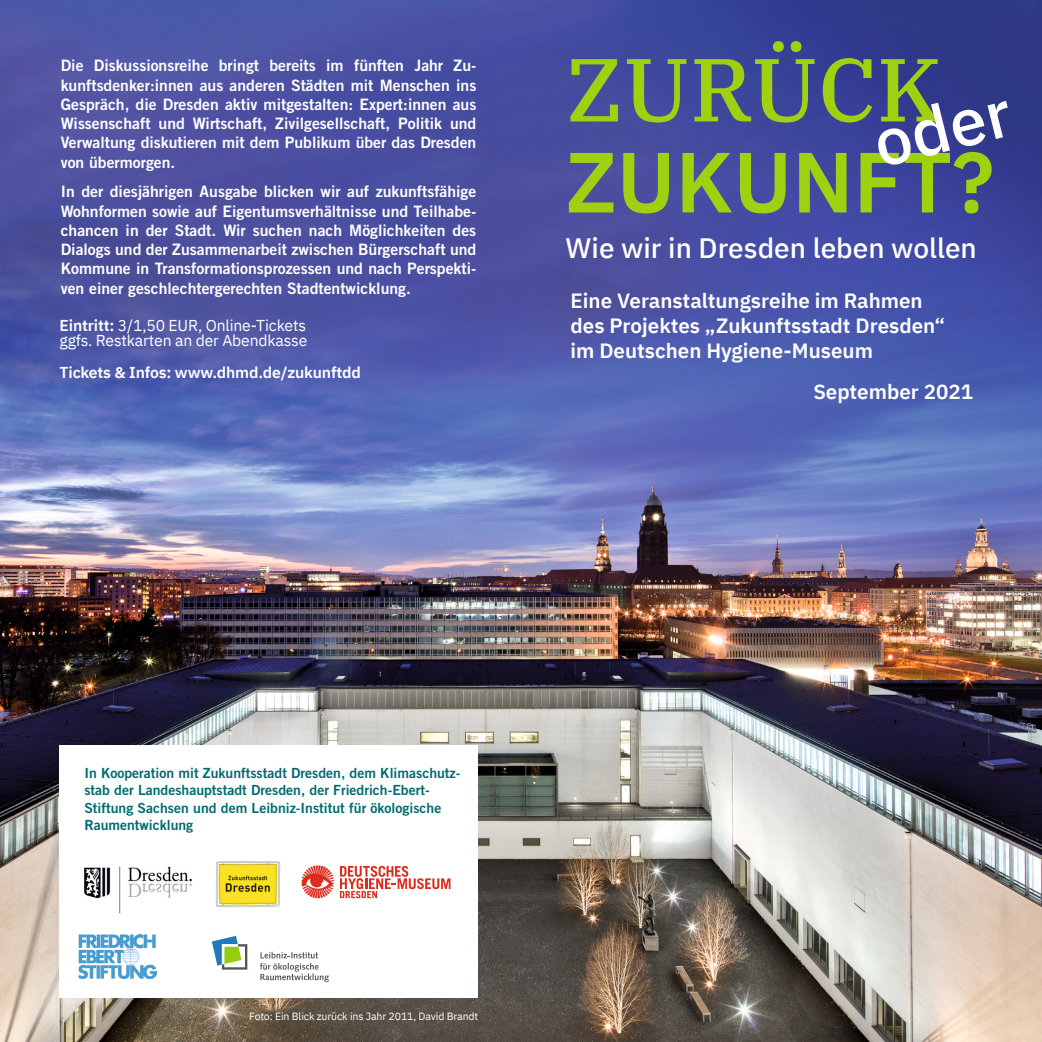
<style>
.page{position:relative;width:1042px;height:1042px;background:#fff}
.page>*{position:absolute;margin:0;border:0;box-sizing:border-box;transform-origin:0 0}
.t1{font:500 89.25px "IBM Plex Serif";color:#9fd110}
.t2{font:600 85.23px "IBM Plex Sans";color:#9fd110}
.t3{font:500 66.5px "IBM Plex Sans";color:#fff}
.t4{font:500 28px "IBM Plex Sans";color:#fff}
.t5{font:600 20.65px/25.4px "IBM Plex Sans";color:#fff}
.t6{font:15.75px/19.2px "Trade Gothic LT Pro Bd 2";color:#fff;text-align:justify}
.t7{font:15.75px/15.8px "IBM Plex Sans";letter-spacing:-.01em;color:#fff}
.t8{font:600 15.75px "IBM Plex Sans";letter-spacing:-.01em;color:#fff}
.t9{font:14px/17.5px "Trade Gothic LT Pro Bd 2";color:#006b70}
.t10{font:10.5px "IBM Plex Sans";letter-spacing:-.01em;color:#fff}
.s1{font-weight:600}
</style>
<div class="page">
<img style="left:0;top:0;width:1042px;height:1042px">
<div style="left:60px;top:745px;width:418px;height:253px;background:#fff"></div>
<img style="left:84px;top:866px;width:108px;height:48px">
<svg style="left:340px;top:866px;width:110px;height:32px"></svg>
<svg style="left:301px;top:865px;width:33px;height:33px"></svg>
<svg style="left:260px;top:951px;width:69px;height:31px"></svg>
<svg style="left:212px;top:936px;width:35px;height:33px"></svg>
<img style="left:215px;top:861px;width:65px;height:46px">
<img style="left:78px;top:934px;width:79px;height:45px">
<p class="t6" style="left:61px;top:56px;width:417px">Die Diskussionsreihe bringt bereits im fünften Jahr Zu&shy;kunftsdenker:innen aus anderen Städten mit Menschen ins Gespräch, die Dresden aktiv mitgestalten: Expert:innen aus Wissenschaft und Wirtschaft, Zivilgesellschaft, Politik und Verwaltung diskutieren mit dem Publikum über das Dresden von übermorgen.</p>
<p class="t6" style="left:61px;top:182px;width:417px">In der diesjährigen Ausgabe blicken wir auf zukunftsfähige Wohnformen sowie auf Eigentumsverhältnisse und Teilhabe&shy;chancen in der Stadt. Wir suchen nach Möglichkeiten des Dialogs und der Zusammenarbeit zwischen Bürgerschaft und Kommune in Transformationsprozessen und nach Perspekti&shy;ven einer geschlechtergerechten Stadtentwicklung.</p>
<p class="t7" style="left:60px;top:316px;width:249px"><span class="s1">Eintritt:</span> 3/1,50 EUR, Online-Tickets ggfs. Restkarten an der Abendkasse</p>
<p class="t8" style="left:60px;top:360px;width:303px">Tickets &amp; Infos: www.dhmd.de/zukunftdd</p>
<h1 class="t1" style="left:566px;top:20px;width:378px">ZURÜCK</h1>
<h2 class="t2" style="left:565px;top:115px;width:430px">ZUKUNFT?</h2>
<h3 class="t3" style="left:862px;top:95px;width:141px;rotate:-14deg">oder</h3>
<h3 class="t4" style="left:566px;top:226px;width:413px">Wie wir in Dresden leben wollen</h3>
<h3 class="t5" style="left:570px;top:286px;width:376px">Eine Veranstaltungsreihe im Rahmen des Projektes „Zukunftsstadt Dresden“ im Deutschen Hygiene-Museum</h3>
<h3 class="t5" style="left:813px;top:378px;width:161px">September 2021</h3>
<p class="t9" style="left:84px;top:764px;width:378px">In Kooperation mit Zukunftsstadt Dresden, dem Klimaschutz&shy;stab der Landeshauptstadt Dresden, der Friedrich-Ebert-Stiftung Sachsen und dem Leibniz-Institut für ökologische Raumentwicklung</p>
<p class="t10" style="left:249px;top:1008px;width:231px">Foto: Ein Blick zurück ins Jahr 2011, David Brandt</p>
</div>
